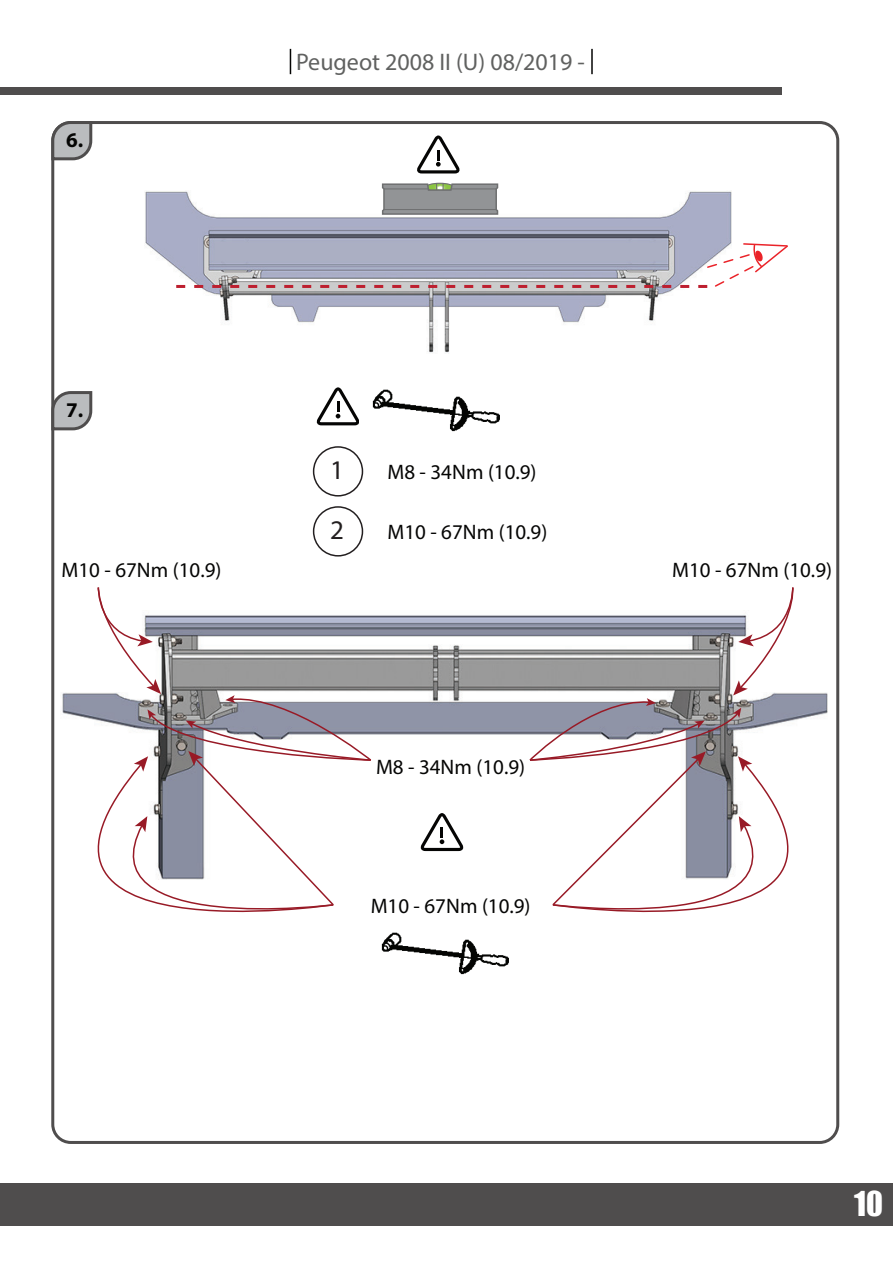
<style>
.page{position:relative;width:893px;height:1263px;background:#fff}
.page>*{position:absolute;margin:0;border:0;box-sizing:border-box;transform-origin:0 0}
.t1{font:31.5px "Impact";color:#fff}
.t2{font:27px "Myriad Pro";color:#231f20}
.t3{font:24px "Myriad Pro";color:#606160}
.t4{font:21px "Myriad Pro";color:#050504}
.t5{font:700 21px "Myriad Pro";color:#050504}
</style>
<div class="page">
<img style="left:62px;top:615px;width:766px;height:237px">
<img style="left:145px;top:191px;width:587px;height:163px">
<div style="left:0;top:1183px;width:893px;height:43px;background:#4f4d4d"></div>
<div style="left:0;top:87px;width:782px;height:7px;background:#4f4d4d"></div>
<svg style="left:51px;top:121px;width:43px;height:41px;background:#acacad"></svg>
<svg style="left:417px;top:135px;width:43px;height:38px"></svg>
<svg style="left:381px;top:183px;width:118px;height:33px;background:#959897"></svg>
<hr style="left:384px;top:189px;width:44px;height:1px;background:#6e6f70">
<hr style="left:451px;top:189px;width:45px;height:1px;background:#6e6f70">
<hr style="left:384px;top:209px;width:112px;height:1px;background:#6e6f70">
<svg style="left:176px;top:242px;width:612px;height:46px"></svg>
<svg style="left:421px;top:813px;width:42px;height:38px"></svg>
<img style="left:381px;top:932px;width:128px;height:43px">
<svg style="left:51px;top:762px;width:34px;height:195px"></svg>
<svg style="left:801px;top:762px;width:39px;height:195px"></svg>
<svg style="left:85px;top:587px;width:287px;height:326px"></svg>
<svg style="left:528px;top:587px;width:273px;height:326px"></svg>
<div style="left:313px;top:446px;width:50px;height:50px;border:2px solid #231f20;border-radius:50%"></div>
<div style="left:313px;top:506px;width:50px;height:50px;border:2px solid #231f20;border-radius:50%"></div>
<svg style="left:317px;top:387px;width:42px;height:38px"></svg>
<img style="left:372px;top:389px;width:128px;height:43px">
<svg style="left:51px;top:390px;width:42px;height:42px;background:#a9a9aa"></svg>
<svg style="left:290px;top:49px;width:1px;height:25px"></svg>
<hr style="left:591px;top:49px;width:2px;height:25px;background:#050504">
<p class="t5" style="left:66px;top:126px;width:19px">6.</p>
<p class="t5" style="left:66px;top:396px;width:19px">7.</p>
<p class="t3" style="left:296px;top:47px;width:290px">Peugeot 2008 II (U) 08/2019 -</p>
<p class="t2" style="left:330px;top:453px;width:15px">1</p>
<p class="t2" style="left:330px;top:513px;width:15px">2</p>
<p class="t4" style="left:387px;top:459px;width:151px">M8 - 34Nm (10.9)</p>
<p class="t4" style="left:387px;top:519px;width:161px">M10 - 67Nm (10.9)</p>
<p class="t4" style="left:62px;top:557px;width:161px">M10 - 67Nm (10.9)</p>
<p class="t4" style="left:672px;top:557px;width:161px">M10 - 67Nm (10.9)</p>
<p class="t4" style="left:376px;top:754px;width:151px">M8 - 34Nm (10.9)</p>
<p class="t4" style="left:371px;top:893px;width:161px">M10 - 67Nm (10.9)</p>
<h1 class="t1" style="left:854px;top:1179px;width:30px">10</h1>
</div>
